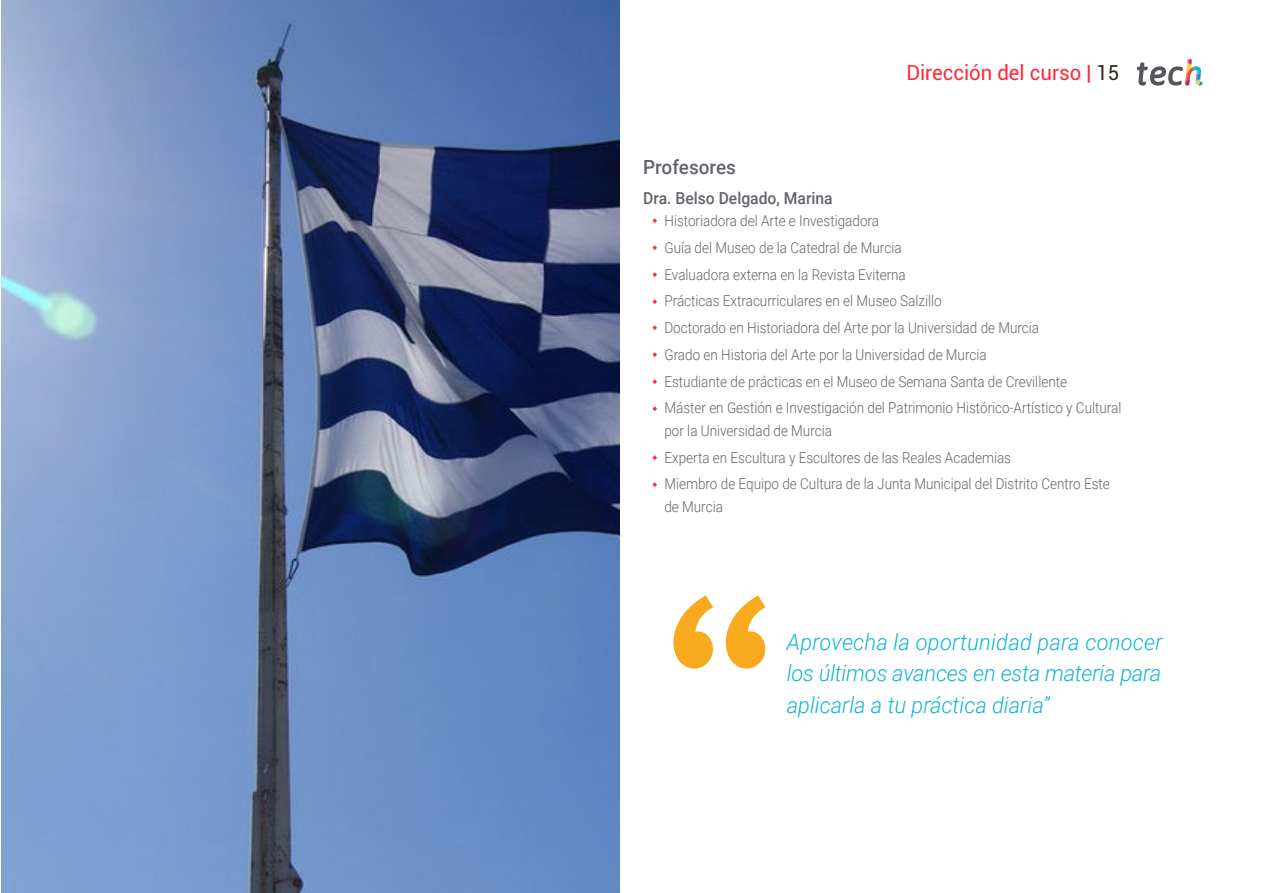
<style>
.page{position:relative;width:1263px;height:893px;background:#fff}
.page>*{position:absolute;margin:0;border:0;box-sizing:border-box;transform-origin:0 0}
.t1{font:italic 300 22.5px/31.5px "Roboto";letter-spacing:-.005em;color:#0fb6cf;text-align:justify}
.t2{font:21px "Roboto";color:#ff293a}
.t3{font:500 19.5px "Roboto";color:#61646a}
.t4{font:500 16.5px "Roboto";color:#61646a;scale:.95 1}
.t5{font:300 15px/26.7px "Roboto";color:#61646a;scale:.9 1}
.s1{color:#312e20}
</style>
<div class="page">
<img style="left:1px;top:0;width:619px;height:893px">
<svg style="left:673px;top:595px;width:92px;height:73px"></svg>
<svg style="left:1137px;top:59px;width:65px;height:27px"></svg>
<h2 class="t2" style="left:906px;top:57px;width:215px">Dirección del curso | <span class="s1">15</span></h2>
<h3 class="t3" style="left:643px;top:154px;width:94px">Profesores</h3>
<p class="t4" style="left:643px;top:186px;width:201px">Dra. Belso Delgado, Marina</p>
<p class="t5" style="left:664px;top:207px;width:509px">Historiadora del Arte e Investigadora<br>Guía del Museo de la Catedral de Murcia<br>Evaluadora externa en la Revista Eviterna<br>Prácticas Extracurriculares en el Museo Salzillo<br>Doctorado en Historiadora del Arte por la Universidad de Murcia<br>Grado en Historia del Arte por la Universidad de Murcia<br>Estudiante de prácticas en el Museo de Semana Santa de Crevillente<br>Máster en Gestión e Investigación del Patrimonio Histórico-Artístico y Cultural</p>
<p class="t5" style="left:664px;top:417px;width:496px">por la Universidad de Murcia<br>Experta en Escultura y Escultores de las Reales Academias<br>Miembro de Equipo de Cultura de la Junta Municipal del Distrito Centro Este</p>
<p class="t5" style="left:664px;top:493px;width:66px">de Murcia</p>
<h1 class="t1" style="left:787px;top:625px;width:377px">Aprovecha la oportunidad para conocer los últimos avances en esta materia para aplicarla a tu práctica diaria”</h1>
</div>
